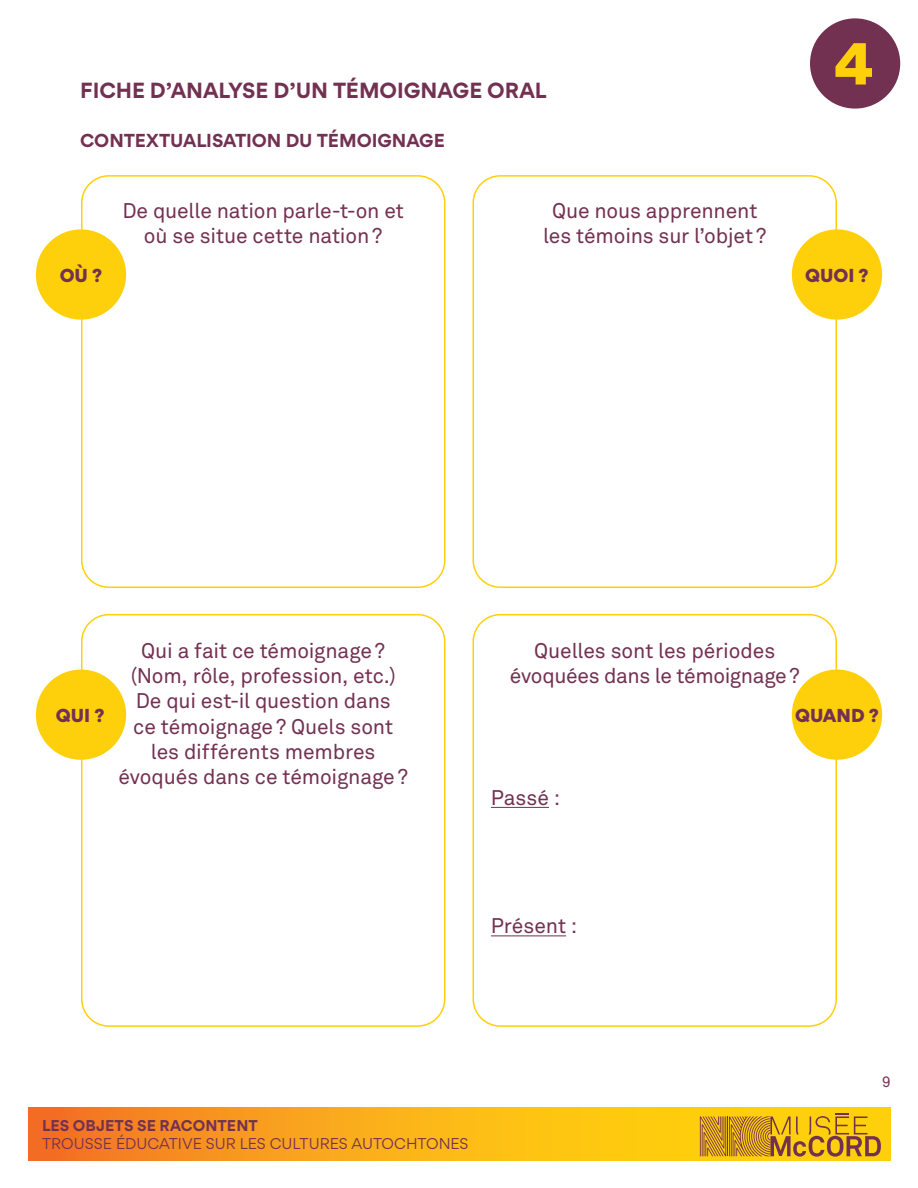
<style>
.page{position:relative;width:918px;height:1188px;background:#fff}
.page>*{position:absolute;margin:0;border:0;box-sizing:border-box;transform-origin:0 0}
.Consigne{font:900 56.7px "Gordita";color:#fed00b}
.Consigne-2{font:21px/25.2px "Akkurat";letter-spacing:-.01em;color:#733152;text-align:center}
.Titre_2{font:700 21px "Gordita";color:#733152}
.Titre_1{font:700 18px "Gordita";color:#733152}
.t1{font:900 18px "Gordita";color:#733152}
.t2{font:15px "Gordita";color:#733152}
.t3{font:700 15px "Gordita";letter-spacing:.005em;color:#733152}
.t4{font:15px "Akkurat";color:#733152}
</style>
<div class="page">
<div style="left:810px;top:18px;width:90px;height:91px;background:#733152;border-radius:50%"></div>
<svg style="left:28px;top:1107px;width:862px;height:54px;background:#faaa18"></svg>
<svg style="left:700px;top:1113px;width:181px;height:44px;background:#d09a22"></svg>
<div style="left:472px;top:614px;width:365px;height:413px;border:2px solid #fed00b;border-radius:27px"></div>
<div style="left:81px;top:175px;width:365px;height:413px;border:2px solid #fed00b;border-radius:27px"></div>
<div style="left:472px;top:175px;width:365px;height:413px;border:2px solid #fed00b;border-radius:27px"></div>
<div style="left:81px;top:614px;width:365px;height:413px;border:2px solid #fed00b;border-radius:27px"></div>
<hr style="left:491px;top:807px;width:58px;height:1px;background:#733152">
<hr style="left:491px;top:935px;width:75px;height:1px;background:#733152">
<div style="left:36px;top:229px;width:90px;height:91px;background:#fed00b;border-radius:50%"></div>
<div style="left:36px;top:670px;width:90px;height:90px;background:#fed00b;border-radius:50%"></div>
<div style="left:792px;top:229px;width:90px;height:91px;background:#fed00b;border-radius:50%"></div>
<div style="left:792px;top:670px;width:90px;height:90px;background:#fed00b;border-radius:50%"></div>
<p class="Titre_2" style="left:80px;top:75px;width:468px">FICHE D’ANALYSE D’UN TÉMOIGNAGE ORAL</p>
<p class="Titre_1" style="left:80px;top:127px;width:366px">CONTEXTUALISATION DU TÉMOIGNAGE</p>
<p class="t1" style="left:60px;top:261px;width:44px">OÙ ?</p>
<p class="Consigne-2" style="left:122px;top:199px;width:283px">De quelle nation parle-t-on et où se situe cette nation?</p>
<p class="Consigne-2" style="left:543px;top:199px;width:225px">Que nous apprennent les témoins sur l’objet?</p>
<p class="Consigne" style="left:834px;top:20px;width:41px">4</p>
<p class="t1" style="left:805px;top:261px;width:65px">QUOI ?</p>
<p class="t1" style="left:56px;top:702px;width:50px">QUI ?</p>
<p class="Consigne-2" style="left:119px;top:639px;width:291px">Qui a fait ce témoignage? (Nom, rôle, profession, etc.)<br>De qui est-il question dans<br>ce témoignage? Quels sont les différents membres évoqués dans ce témoignage?</p>
<p class="Consigne-2" style="left:510px;top:639px;width:291px">Quelles sont les périodes évoquées dans le témoignage?</p>
<p class="Consigne-2" style="left:491px;top:786px;width:71px">Passé :</p>
<p class="t1" style="left:795px;top:702px;width:85px">QUAND ?</p>
<p class="Consigne-2" style="left:491px;top:914px;width:88px">Présent :</p>
<p class="t4" style="left:882px;top:1073px;width:10px">9</p>
<p class="t3" style="left:42px;top:1115px;width:217px">LES OBJETS SE RACONTENT</p>
<p class="t2" style="left:42px;top:1133px;width:428px">TROUSSE ÉDUCATIVE SUR LES CULTURES AUTOCHTONES</p>
</div>
